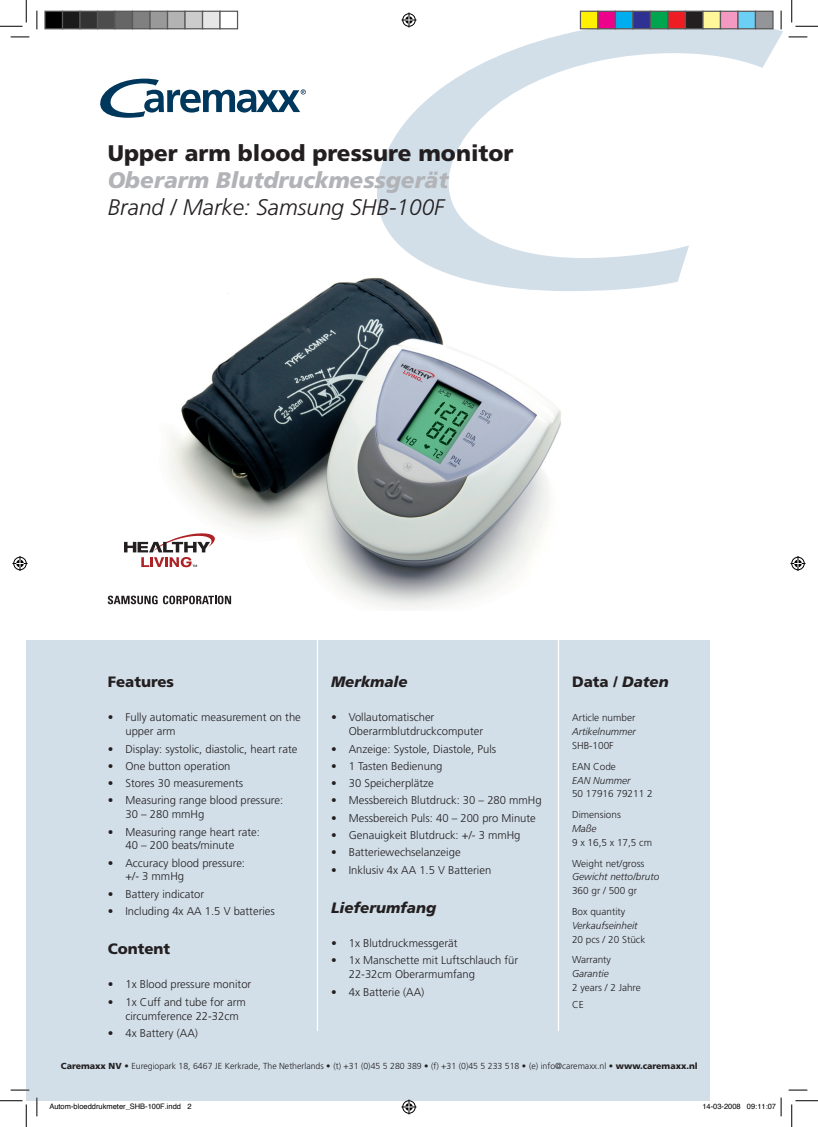
<style>
.page{position:relative;width:818px;height:1127px;background:#fff}
.page>*{position:absolute;margin:0;border:0;box-sizing:border-box;transform-origin:0 0}
.t1{font:900 22.5px "Frutiger";color:#231f20}
.t2{font:italic 300 22.5px "Frutiger";color:#231f20}
.t3{font:italic 900 22.5px "Frutiger";color:#b2b3b7}
.t4{font:italic 900 15px "Frutiger";color:#231f20}
.t5{font:900 15px "Frutiger";color:#231f20}
.t6{font:300 11.25px/13.8px "Frutiger";color:#231f20}
.t7{font:300 10px/20.9px "Frutiger";color:#231f20}
.t8{font:italic 300 10px "Frutiger";color:#231f20}
.t9{font:300 8.75px "Frutiger";color:#231f20}
.t10{font:7.5px "Helvetica";color:#000}
.s1{font-style:italic}
.s2{font-style:normal}
.s3{font-weight:900}
</style>
<div class="page">
<img style="left:149px;top:282px;width:412px;height:327px">
<svg style="left:350px;top:26px;width:433px;height:265px"></svg>
<div style="left:26px;top:639px;width:684px;height:461px;background:#d2dfe9"></div>
<hr style="left:317px;top:632px;width:1px;height:398px;background:#fff">
<hr style="left:558px;top:632px;width:1px;height:398px;background:#fff">
<svg style="left:100px;top:79px;width:206px;height:39px"></svg>
<svg style="left:124px;top:533px;width:91px;height:34px"></svg>
<svg style="left:108px;top:595px;width:123px;height:9px"></svg>
<svg style="left:11px;top:36px;width:18px;height:2px"></svg>
<svg style="left:788px;top:36px;width:19px;height:2px"></svg>
<svg style="left:11px;top:1089px;width:18px;height:1px"></svg>
<svg style="left:788px;top:1089px;width:19px;height:1px"></svg>
<svg style="left:36px;top:11px;width:2px;height:18px"></svg>
<svg style="left:36px;top:1097px;width:2px;height:18px"></svg>
<svg style="left:780px;top:11px;width:2px;height:18px"></svg>
<svg style="left:0;top:0;width:27px;height:27px"></svg>
<svg style="left:0;top:1100px;width:27px;height:26px"></svg>
<svg style="left:791px;top:0;width:27px;height:27px"></svg>
<svg style="left:791px;top:1100px;width:27px;height:26px"></svg>
<svg style="left:401px;top:13px;width:15px;height:15px"></svg>
<svg style="left:401px;top:1099px;width:15px;height:15px"></svg>
<svg style="left:13px;top:556px;width:15px;height:15px"></svg>
<svg style="left:790px;top:556px;width:15px;height:15px"></svg>
<div style="left:45px;top:11px;width:18px;height:18px;background:#000"></div>
<div style="left:44px;top:11px;width:19px;height:18px;border:1px solid #595959"></div>
<div style="left:63px;top:11px;width:17px;height:18px;background:#1a1a1a"></div>
<div style="left:62px;top:11px;width:19px;height:18px;border:1px solid #595959"></div>
<div style="left:80px;top:11px;width:18px;height:18px;background:#333"></div>
<div style="left:79px;top:11px;width:19px;height:18px;border:1px solid #595959"></div>
<div style="left:98px;top:11px;width:17px;height:18px;background:#4d4d4d"></div>
<div style="left:97px;top:11px;width:19px;height:18px;border:1px solid #595959"></div>
<div style="left:115px;top:11px;width:18px;height:18px;background:#666"></div>
<div style="left:114px;top:11px;width:19px;height:18px;border:1px solid #595959"></div>
<div style="left:133px;top:11px;width:17px;height:18px;background:#808080"></div>
<div style="left:132px;top:11px;width:19px;height:18px;border:1px solid #595959"></div>
<div style="left:150px;top:11px;width:18px;height:18px;background:#999"></div>
<div style="left:149px;top:11px;width:19px;height:18px;border:1px solid #595959"></div>
<div style="left:168px;top:11px;width:17px;height:18px;background:#b3b3b3"></div>
<div style="left:167px;top:11px;width:19px;height:18px;border:1px solid #595959"></div>
<div style="left:185px;top:11px;width:18px;height:18px;background:#ccc"></div>
<div style="left:184px;top:11px;width:19px;height:18px;border:1px solid #595959"></div>
<div style="left:203px;top:11px;width:17px;height:18px;background:#e6e6e6"></div>
<div style="left:202px;top:11px;width:19px;height:18px;border:1px solid #595959"></div>
<div style="left:219px;top:11px;width:19px;height:18px;border:1px solid #595959"></div>
<div style="left:580px;top:11px;width:18px;height:18px;background:#fff101"></div>
<div style="left:580px;top:11px;width:18px;height:18px;border:1px solid #595959"></div>
<div style="left:598px;top:11px;width:17px;height:18px;background:#ed028c"></div>
<div style="left:597px;top:11px;width:19px;height:18px;border:1px solid #595959"></div>
<div style="left:615px;top:11px;width:18px;height:18px;background:#00aeef"></div>
<div style="left:615px;top:11px;width:18px;height:18px;border:1px solid #595959"></div>
<div style="left:633px;top:11px;width:17px;height:18px;background:#2e3092"></div>
<div style="left:632px;top:11px;width:19px;height:18px;border:1px solid #595959"></div>
<div style="left:650px;top:11px;width:18px;height:18px;background:#00a54f"></div>
<div style="left:650px;top:11px;width:18px;height:18px;border:1px solid #595959"></div>
<div style="left:668px;top:11px;width:17px;height:18px;background:#ee1d23"></div>
<div style="left:667px;top:11px;width:19px;height:18px;border:1px solid #595959"></div>
<div style="left:685px;top:11px;width:18px;height:18px;background:#231f20"></div>
<div style="left:685px;top:11px;width:18px;height:18px;border:1px solid #595959"></div>
<div style="left:703px;top:11px;width:17px;height:18px;background:#fff79a"></div>
<div style="left:702px;top:11px;width:19px;height:18px;border:1px solid #595959"></div>
<div style="left:720px;top:11px;width:18px;height:18px;background:#f499c2"></div>
<div style="left:720px;top:11px;width:18px;height:18px;border:1px solid #595959"></div>
<div style="left:738px;top:11px;width:17px;height:18px;background:#6bcff6"></div>
<div style="left:737px;top:11px;width:19px;height:18px;border:1px solid #595959"></div>
<div style="left:755px;top:11px;width:18px;height:18px;background:#939598"></div>
<div style="left:755px;top:11px;width:18px;height:18px;border:1px solid #595959"></div>
<svg style="left:780px;top:1097px;width:2px;height:18px"></svg>
<h1 class="t1" style="left:108px;top:139px;width:407px">Upper arm blood pressure monitor</h1>
<h1 class="t3" style="left:108px;top:166px;width:342px">Oberarm Blutdruckmessgerät</h1>
<h1 class="t2" style="left:108px;top:194px;width:338px">Brand / Marke: Samsung SHB-100F</h1>
<h2 class="t5" style="left:108px;top:672px;width:68px">Features</h2>
<p class="t6" style="left:125px;top:710px;width:177px;text-indent:-18px">• Fully automatic measurement on the upper arm</p>
<p class="t6" style="left:108px;top:741px;width:191px">• Display: systolic, diastolic, heart rate</p>
<p class="t6" style="left:108px;top:758px;width:124px">• One button operation</p>
<p class="t6" style="left:108px;top:776px;width:137px">• Stores 30 measurements</p>
<p class="t6" style="left:125px;top:793px;width:159px;text-indent:-18px">• Measuring range blood pressure:<br>30 – 280 mmHg</p>
<p class="t6" style="left:125px;top:824px;width:136px;text-indent:-18px">• Measuring range heart rate:<br>40 – 200 beats/minute</p>
<p class="t6" style="left:125px;top:855px;width:121px;text-indent:-18px">• Accuracy blood pressure: +/- 3 mmHg</p>
<p class="t6" style="left:108px;top:886px;width:98px">• Battery indicator</p>
<p class="t6" style="left:108px;top:903px;width:169px">• Including 4x AA 1.5 V batteries</p>
<h2 class="t5" style="left:108px;top:939px;width:64px">Content</h2>
<p class="t6" style="left:108px;top:977px;width:145px">• 1x Blood pressure monitor</p>
<p class="t6" style="left:125px;top:994px;width:122px;text-indent:-18px">• 1x Cuff and tube for arm circumference 22-32cm</p>
<p class="t6" style="left:108px;top:1025px;width:92px">• 4x Battery (AA)</p>
<h2 class="t4" style="left:331px;top:672px;width:78px">Merkmale</h2>
<p class="t6" style="left:349px;top:710px;width:136px;text-indent:-18px"><span class="s1">•</span> Vollautomatischer<br>Oberarmblutdruckcomputer</p>
<p class="t6" style="left:331px;top:741px;width:167px">• Anzeige: Systole, Diastole, Puls</p>
<p class="t6" style="left:331px;top:758px;width:113px">• 1 Tasten Bedienung</p>
<p class="t6" style="left:331px;top:776px;width:104px">• 30 Speicherplätze</p>
<p class="t6" style="left:331px;top:793px;width:212px">• Messbereich Blutdruck: 30 – 280 mmHg</p>
<p class="t6" style="left:331px;top:810px;width:206px">• Messbereich Puls: 40 – 200 pro Minute</p>
<p class="t6" style="left:331px;top:828px;width:191px">• Genauigkeit Blutdruck: +/- 3 mmHg</p>
<p class="t6" style="left:331px;top:845px;width:131px">• Batteriewechselanzeige</p>
<p class="t6" style="left:331px;top:862px;width:162px">• Inklusiv 4x AA 1.5 V Batterien</p>
<h2 class="t4" style="left:331px;top:898px;width:106px">Lieferumfang</h2>
<p class="t6" style="left:331px;top:936px;width:128px"><span class="s1">•</span> 1x Blutdruckmessgerät</p>
<p class="t6" style="left:349px;top:953px;width:171px;text-indent:-18px">• 1x Manschette mit Luftschlauch für<br>22-32cm Oberarmumfang</p>
<p class="t6" style="left:331px;top:984px;width:95px">• 4x Batterie (AA)</p>
<h2 class="t4" style="left:572px;top:672px;width:98px"><span class="s2">Data</span> / Daten</h2>
<p class="t7" style="left:572px;top:707px;width:65px">Article number</p>
<p class="t8" style="left:572px;top:726px;width:65px">Artikelnummer</p>
<p class="t7" style="left:572px;top:735px;width:45px">SHB-100F<br>EAN Code</p>
<p class="t8" style="left:572px;top:774px;width:60px">EAN Nummer</p>
<p class="t7" style="left:572px;top:783px;width:82px">50 17916 79211 2<br>Dimensions</p>
<p class="t8" style="left:572px;top:822px;width:26px">Maße</p>
<p class="t7" style="left:572px;top:831px;width:82px">9 x 16,5 x 17,5 cm<br>Weight net/gross</p>
<p class="t8" style="left:572px;top:871px;width:89px">Gewicht netto/bruto</p>
<p class="t7" style="left:572px;top:880px;width:67px">360 gr / 500 gr<br>Box quantity</p>
<p class="t8" style="left:572px;top:919px;width:67px">Verkaufseinheit</p>
<p class="t7" style="left:572px;top:928px;width:75px">20 pcs / 20 Stück<br>Warranty</p>
<p class="t8" style="left:572px;top:967px;width:38px">Garantie</p>
<p class="t7" style="left:572px;top:978px;width:70px;line-height:17.2px">2 years / 2 Jahre<br>CE</p>
<p class="t9" style="left:61px;top:1060px;width:638px"><span class="s3">Caremaxx NV •</span> Euregiopark 18, 6467 JE Kerkrade, The Netherlands <span class="s3">•</span> (t) +31 (0)45 5 280 389 <span class="s3">•</span> (f) +31 (0)45 5 233 518 <span class="s3">•</span> (e) info@caremaxx.nl <span class="s3">• www.caremaxx.nl</span></p>
<p class="t10" style="left:49px;top:1099px;width:144px">Autom-bloeddrukmeter_SHB-100F.indd 2</p>
<p class="t10" style="left:702px;top:1099px;width:75px">14-03-2008 09:11:07</p>
</div>
